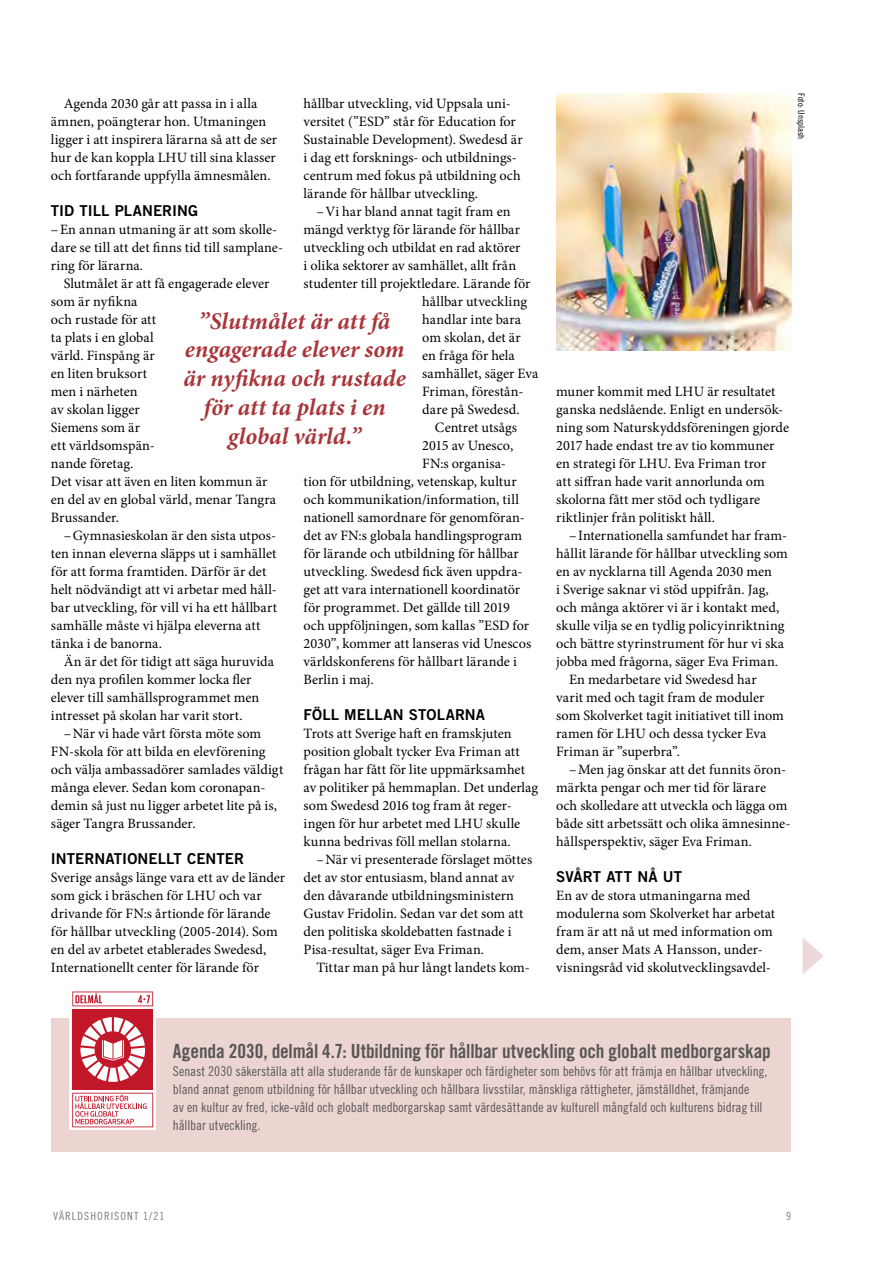
<style>
.page{position:relative;width:893px;height:1263px;background:#fff}
.page>*{position:absolute;margin:0;border:0;box-sizing:border-box;transform-origin:0 0}
.t1{font:italic 700 24px/28.8px "Minion Pro";letter-spacing:.005em;color:#a9353a;text-align:center}
.t2{font:19.5px "Trade Gothic LT Std Bd Cn 20";letter-spacing:-.01em;color:#575756}
.t3{font:15px "Trade Gothic LT Std Bd 2";letter-spacing:.005em;color:#000}
.t4{font:14.25px/18px "Minion Pro";color:#000}
.t5{font:14.25px "Minion Pro";letter-spacing:.02em;color:#000}
.t6{font:13.5px/18px "Trade Gothic LT Std Cn 18";letter-spacing:-.005em;color:#575756}
.t7{font:11.25px "Trade Gothic LT Std Cn 18";letter-spacing:.1em;color:#7c7b7b}
.t8{font:9px "Trade Gothic LT Std Cn 18";color:#000}
</style>
<div class="page">
<svg style="left:803px;top:938px;width:21px;height:36px"></svg>
<div style="left:51px;top:1018px;width:740px;height:134px;background:#ecd5d1"></div>
<svg style="left:70px;top:991px;width:86px;height:139px"></svg>
<div style="left:72px;top:1009px;width:81px;height:81px;background:#c11728"></div>
<svg style="left:72px;top:991px;width:81px;height:15px"></svg>
<svg style="left:80px;top:1017px;width:65px;height:65px"></svg>
<svg style="left:72px;top:1093px;width:81px;height:34px;background:#f0c7cb"></svg>
<img style="left:556px;top:93px;width:236px;height:258px">
<p class="t4" style="left:304px;top:95px;width:221px">hållbar utveckling, vid Uppsala uni&shy;versitet (”ESD” står för Education for Sustainable Development). Swedesd är i dag ett forsknings- och utbildnings&shy;centrum med fokus på utbildning och lärande för hållbar utveckling.</p>
<p class="t4" style="left:316px;top:202px;width:196px">–Vi har bland annat tagit fram en</p>
<p class="t4" style="left:304px;top:220px;width:218px">mängd verktyg för lärande för hållbar</p>
<p class="t4" style="left:304px;top:238px;width:218px">utveckling och utbildat en rad aktörer</p>
<p class="t5" style="left:304px;top:256px;width:214px">i olika sektorer av samhället, allt från</p>
<p class="t4" style="left:304px;top:274px;width:228px">studenter till projektledare. Lärande för</p>
<p class="t4" style="left:422px;top:292px;width:106px">hållbar utveckling</p>
<p class="t4" style="left:422px;top:310px;width:100px">handlar inte bara</p>
<p class="t4" style="left:422px;top:328px;width:100px">om skolan, det är</p>
<p class="t4" style="left:422px;top:346px;width:94px">en fråga för hela</p>
<p class="t4" style="left:422px;top:364px;width:118px">samhället, säger Eva</p>
<p class="t4" style="left:422px;top:382px;width:103px">Friman, förestån-</p>
<p class="t4" style="left:422px;top:400px;width:99px">dare på Swedesd.</p>
<p class="t4" style="left:435px;top:418px;width:84px">Centret utsågs</p>
<p class="t4" style="left:422px;top:436px;width:93px">2015 av Unesco,</p>
<p class="t4" style="left:422px;top:454px;width:85px">FN:s organisa-</p>
<p class="t4" style="left:304px;top:472px;width:215px">tion för utbildning, vetenskap, kultur</p>
<p class="t4" style="left:304px;top:490px;width:217px">och kommunikation/information, till</p>
<p class="t4" style="left:304px;top:508px;width:223px">nationell samordnare för genomföran-</p>
<p class="t4" style="left:304px;top:526px;width:220px">det av FN:s globala handlingsprogram</p>
<p class="t4" style="left:304px;top:544px;width:217px">för lärande och utbildning för hållbar</p>
<p class="t4" style="left:304px;top:562px;width:220px">utveckling. Swedesd fick även uppdra-</p>
<p class="t4" style="left:304px;top:580px;width:218px">get att vara internationell koordinatör</p>
<p class="t4" style="left:304px;top:598px;width:208px">för programmet. Det gällde till 2019</p>
<p class="t4" style="left:304px;top:616px;width:227px">och uppföljningen, som kallas ”ESD for</p>
<p class="t4" style="left:304px;top:634px;width:229px">2030”, kommer att lanseras vid Unescos</p>
<p class="t4" style="left:304px;top:652px;width:215px">världskonferens för hållbart lärande i</p>
<p class="t4" style="left:304px;top:670px;width:72px">Berlin i maj.</p>
<p class="t3" style="left:304px;top:705px;width:183px">FÖLL MELLAN STOLARNA</p>
<p class="t4" style="left:304px;top:725px;width:236px">Trots att Sverige haft en framskjuten position globalt tycker Eva Friman att frågan har fått för lite uppmärksamhet av politiker på hemmaplan. Det underlag som Swedesd 2016 tog fram åt reger&shy;ingen för hur arbetet med LHU skulle kunna bedrivas föll mellan stolarna.</p>
<p class="t4" style="left:304px;top:851px;width:230px;text-indent:13px">–När vi presenterade förslaget möttes det av stor entusiasm, bland annat av den dåvarande utbildningsministern Gustav Fridolin. Sedan var det som att den politiska skoldebatten fastnade i Pisa-resultat, säger Eva Friman.</p>
<p class="t4" style="left:316px;top:958px;width:215px">Tittar man på hur långt landets kom-</p>
<p class="t4" style="left:51px;top:95px;width:228px;text-indent:13px">Agenda 2030 går att passa in i alla ämnen, poängterar hon. Utmaningen ligger i att inspirera lärarna så att de ser hur de kan koppla LHU till sina klasser och fortfarande uppfylla ämnesmålen.</p>
<p class="t3" style="left:51px;top:201px;width:149px">TID TILL PLANERING</p>
<p class="t4" style="left:51px;top:221px;width:234px">–En annan utmaning är att som skolle&shy;dare se till att det finns tid till samplane&shy;ring för lärarna.</p>
<p class="t4" style="left:51px;top:275px;width:227px;text-indent:13px">Slutmålet är att få engagerade elever som är nyfikna<br>och rustade för att<br>ta plats i en global<br>värld. Finspång är<br>en liten bruksort<br>men i närheten<br>av skolan ligger<br>Siemens som är<br>ett världsomspän-<br>nande företag.<br>Det visar att även en liten kommun är en del av en global värld, menar Tangra<br>Brussander.</p>
<p class="t4" style="left:51px;top:526px;width:228px;text-indent:13px">–Gymnasieskolan är den sista utpos&shy;ten innan eleverna släpps ut i samhället för att forma framtiden. Därför är det helt nödvändigt att vi arbetar med håll&shy;bar utveckling, för vill vi ha ett hållbart samhälle måste vi hjälpa eleverna att tänka i de banorna.</p>
<p class="t4" style="left:51px;top:652px;width:225px;text-indent:13px">Än är det för tidigt att säga huruvida den nya profilen kommer locka fler elever till samhällsprogrammet men intresset på skolan har varit stort.</p>
<p class="t4" style="left:51px;top:724px;width:234px;text-indent:13px">–När vi hade vårt första möte som FN-skola för att bilda en elevförening och välja ambassadörer samlades väldigt många elever. Sedan kom coronapan&shy;demin så just nu ligger arbetet lite på is, säger Tangra Brussander.</p>
<p class="t3" style="left:51px;top:849px;width:195px">INTERNATIONELLT CENTER</p>
<p class="t4" style="left:51px;top:869px;width:236px">Sverige ansågs länge vara ett av de länder som gick i bräschen för LHU och var drivande för FN:s årtionde för lärande för hållbar utveckling (2005-2014). Som en del av arbetet etablerades Swedesd, Internationellt center för lärande för</p>
<h1 class="t1" style="left:183px;top:306px;width:224px">”Slutmålet är att få engagerade elever som är nyfikna och rustade för att ta plats i en global värld.”</h1>
<p class="t8" style="left:807px;top:93px;width:48px;rotate:90deg">Foto: Unsplash</p>
<p class="t4" style="left:556px;top:382px;width:234px">muner kommit med LHU är resultatet ganska nedslående. Enligt en undersök&shy;ning som Naturskyddsföreningen gjorde 2017 hade endast tre av tio kommuner en strategi för LHU. Eva Friman tror<br>att siffran hade varit annorlunda om skolorna fått mer stöd och tydligare riktlinjer från politiskt håll.</p>
<p class="t4" style="left:569px;top:526px;width:220px">–Internationella samfundet har fram-</p>
<p class="t4" style="left:556px;top:544px;width:233px">hållit lärande för hållbar utveckling som</p>
<p class="t4" style="left:556px;top:562px;width:217px">en av nycklarna till Agenda 2030 men</p>
<p class="t4" style="left:556px;top:580px;width:214px">i Sverige saknar vi stöd uppifrån. Jag,</p>
<p class="t4" style="left:556px;top:598px;width:225px">och många aktörer vi är i kontakt med,</p>
<p class="t4" style="left:556px;top:616px;width:230px">skulle vilja se en tydlig policyinriktning</p>
<p class="t4" style="left:556px;top:634px;width:229px">och bättre styrinstrument för hur vi ska</p>
<p class="t4" style="left:556px;top:652px;width:223px">jobba med frågorna, säger Eva Friman.</p>
<p class="t4" style="left:569px;top:670px;width:189px">En medarbetare vid Swedesd har</p>
<p class="t4" style="left:556px;top:688px;width:210px">varit med och tagit fram de moduler</p>
<p class="t4" style="left:556px;top:706px;width:229px">som Skolverket tagit initiativet till inom</p>
<p class="t4" style="left:556px;top:724px;width:212px">ramen för LHU och dessa tycker Eva</p>
<p class="t4" style="left:556px;top:742px;width:125px">Friman är ”superbra”.</p>
<p class="t4" style="left:569px;top:760px;width:219px">–Men jag önskar att det funnits öron-</p>
<p class="t4" style="left:556px;top:778px;width:211px">märkta pengar och mer tid för lärare</p>
<p class="t4" style="left:556px;top:796px;width:233px">och skolledare att utveckla och lägga om</p>
<p class="t4" style="left:556px;top:814px;width:236px">både sitt arbetssätt och olika ämnesinne-</p>
<p class="t4" style="left:556px;top:832px;width:197px">hållsperspektiv, säger Eva Friman.</p>
<p class="t3" style="left:556px;top:867px;width:127px">SVÅRT ATT NÅ UT</p>
<p class="t4" style="left:556px;top:887px;width:221px">En av de stora utmaningarna med modulerna som Skolverket har arbetat fram är att nå ut med information om dem, anser Mats A Hansson, under&shy;visningsråd vid skolutvecklingsavdel-</p>
<h2 class="t2" style="left:173px;top:1039px;width:599px">Agenda 2030, delmål 4.7: Utbildning för hållbar utveckling och globalt medborgarskap</h2>
<p class="t6" style="left:173px;top:1062px;width:596px">Senast 2030 säkerställa att alla studerande får de kunskaper och färdigheter som behövs för att främja en hållbar utveckling, bland annat genom utbildning för hållbar utveckling och hållbara livsstilar, mänskliga rättigheter, jämställdhet, främjande<br>av en kultur av fred, icke-våld och globalt medborgarskap samt värdesättande av kulturell mångfald och kulturens bidrag till hållbar utveckling.</p>
<p class="t7" style="left:53px;top:1209px;width:113px">VÄRLDSHORISONT 1/21</p>
<p class="t7" style="left:786px;top:1209px;width:6px">9</p>
</div>
